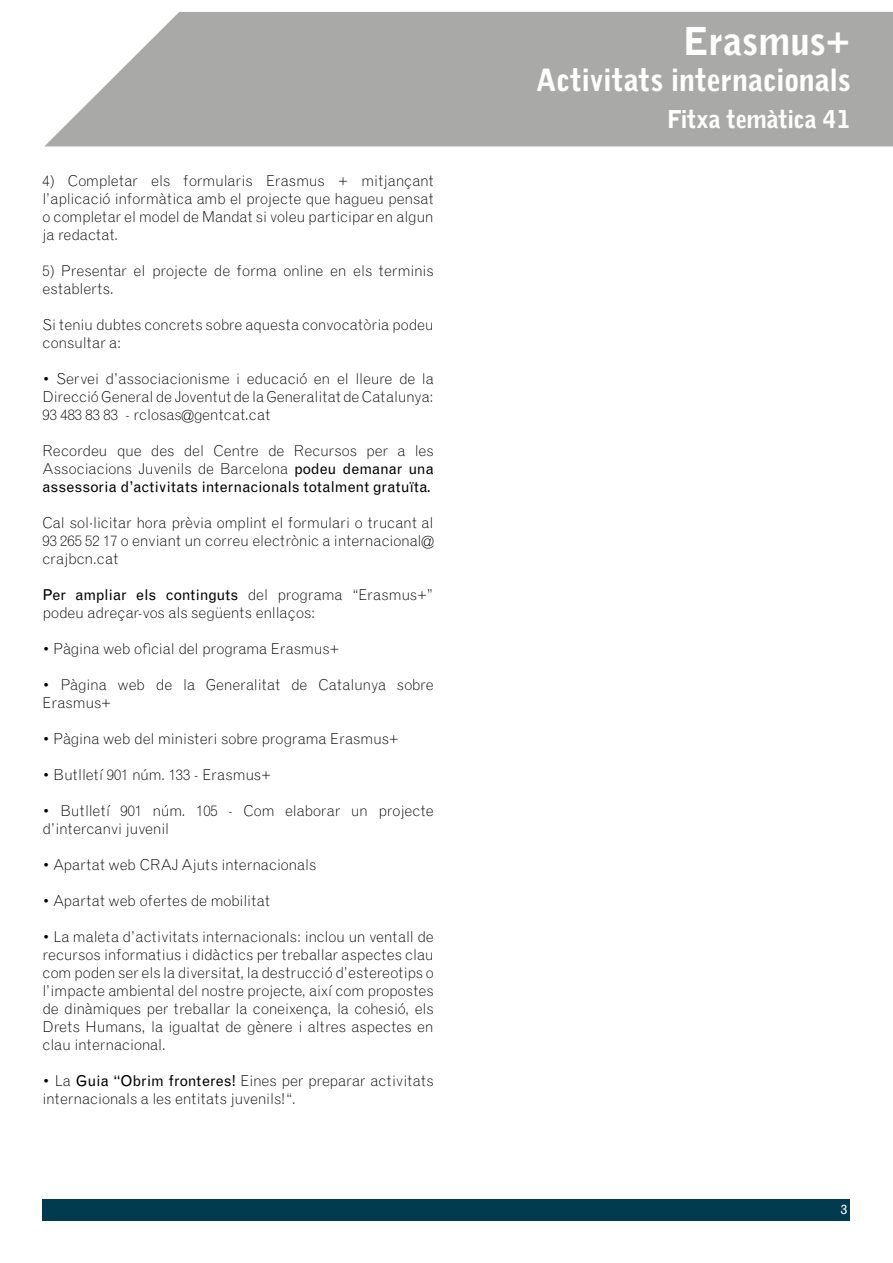
<style>
.page{position:relative;width:893px;height:1263px;background:#fff}
.page>*{position:absolute;margin:0;border:0;box-sizing:border-box;transform-origin:0 0}
.t1{font:900 37.5px "Grotesque MT Std";letter-spacing:.005em;color:#fff}
.t2{font:900 30px "Grotesque MT Std";letter-spacing:-.02em;color:#fff}
.t3{font:900 24px "Grotesque MT Std";letter-spacing:-.03em;color:#fff}
.t4{font:300 15px/18px "Grotesque MT Std";letter-spacing:-.01em;color:#000}
.t5{font:13.5px "Grotesque MT Std";color:#fff}
.s1{font-weight:400}
</style>
<div class="page">
<div style="left:43px;top:1199px;width:807px;height:21px;background:#003b4f"></div>
<svg style="left:45px;top:12px;width:848px;height:134px;background:#afafae"></svg>
<p class="t4" style="left:43px;top:172px;width:393px;text-align:justify">4) Completar els formularis Erasmus + mitjançant l’aplicació informàtica amb el projecte que hagueu pensat o completar el model de Mandat si voleu participar en algun ja redactat.</p>
<p class="t4" style="left:43px;top:262px;width:393px">5) Presentar el projecte de forma online en els terminis establerts.</p>
<p class="t4" style="left:43px;top:316px;width:393px">Si teniu dubtes concrets sobre aquesta convocatòria podeu consultar a:</p>
<p class="t4" style="left:43px;top:370px;width:393px;text-align:justify">• Servei d’associacionisme i educació en el lleure de la Direcció General de Joventut de la Generalitat de Catalunya:<br>93 483 83 83 - rclosas@gentcat.cat</p>
<p class="t4" style="left:43px;top:442px;width:393px;text-align:justify">Recordeu que des del Centre de Recursos per a les Associacions Juvenils de Barcelona <span class="s1">podeu demanar una assessoria d’activitats internacionals totalment gratuïta.</span></p>
<p class="t4" style="left:43px;top:514px;width:393px;text-align:justify">Cal sol·licitar hora prèvia omplint el formulari o trucant al 93 265 52 17 o enviant un correu electrònic a internacional@ crajbcn.cat</p>
<p class="t4" style="left:43px;top:586px;width:393px"><span class="s1">Per ampliar els continguts</span> del programa “Erasmus+” podeu adreçar-vos als següents enllaços:</p>
<p class="t4" style="left:43px;top:640px;width:299px">• Pàgina web oficial del programa Erasmus+</p>
<p class="t4" style="left:43px;top:676px;width:393px">• Pàgina web de la Generalitat de Catalunya sobre<br>Erasmus+</p>
<p class="t4" style="left:43px;top:730px;width:358px">• Pàgina web del ministeri sobre programa Erasmus+</p>
<p class="t4" style="left:43px;top:766px;width:230px">• Butlletí 901 núm. 133 - Erasmus+</p>
<p class="t4" style="left:43px;top:802px;width:393px">• Butlletí 901 núm. 105 - Com elaborar un projecte d’intercanvi juvenil</p>
<p class="t4" style="left:43px;top:856px;width:275px">• Apartat web CRAJ Ajuts internacionals</p>
<p class="t4" style="left:43px;top:892px;width:229px">• Apartat web ofertes de mobilitat</p>
<p class="t4" style="left:43px;top:928px;width:393px;text-align:justify">• La maleta d’activitats internacionals: inclou un ventall de recursos informatius i didàctics per treballar aspectes clau com poden ser els la diversitat, la destrucció d’estereotips o l’impacte ambiental del nostre projecte, així com propostes de dinàmiques per treballar la coneixença, la cohesió, els Drets Humans, la igualtat de gènere i altres aspectes en clau internacional.</p>
<p class="t4" style="left:43px;top:1072px;width:393px">• La <span class="s1">Guia “Obrim fronteres!</span> Eines per preparar activitats internacionals a les entitats juvenils!“.</p>
<h1 class="t1" style="left:684px;top:18px;width:168px">Erasmus+</h1>
<h2 class="t2" style="left:537px;top:61px;width:315px">Activitats internacionals</h2>
<h3 class="t3" style="left:667px;top:105px;width:185px">Fitxa temàtica 41</h3>
<p class="t5" style="left:841px;top:1202px;width:8px">3</p>
</div>
